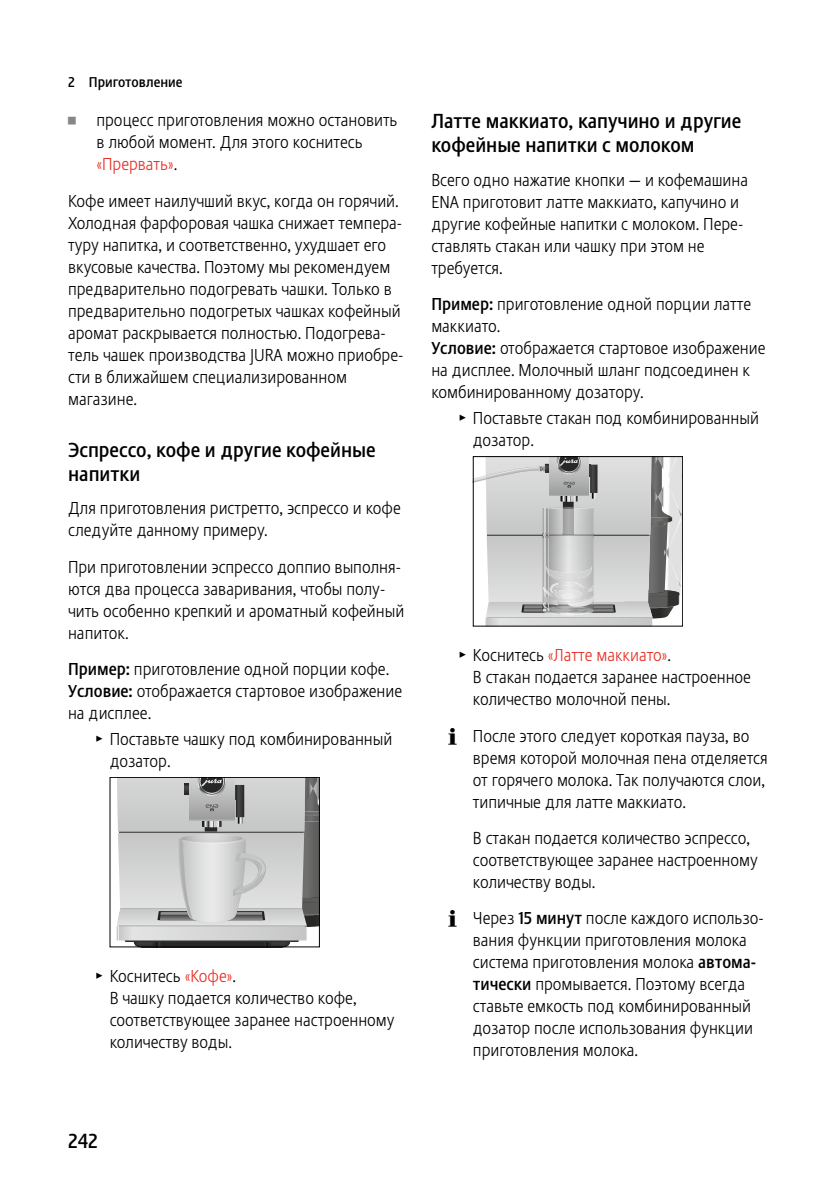
<style>
.page{position:relative;width:840px;height:1191px;background:#fff}
.page>*{position:absolute;margin:0;border:0;box-sizing:border-box;transform-origin:0 0}
.t1{font:20px/24px "Stalemate Pro 2 J Medium";color:#000}
.t2{font:17px/22px "Stalemate Pro 2 J Light";color:#000}
.t3{font:14px "Stalemate Pro 2 J Medium";color:#000}
.s1{font-family:"Jura Pict 2006";font-size:28px;color:#868786}
.s2{color:#e63025}
.s3{font-family:"Stalemate Pro 2 J Medium"}
.s4{font-family:"Jura Pict 2006"}
</style>
<div class="page">
<svg style="left:474px;top:458px;width:206px;height:166px;background:#c6c6c6"></svg>
<div style="left:472px;top:456px;width:210px;height:170px;border:1px solid #000"></div>
<svg style="left:117px;top:779px;width:200px;height:166px;background:#c4c4c4"></svg>
<div style="left:110px;top:777px;width:209px;height:170px;border:1px solid #000"></div>
<p class="t3" style="left:68px;top:73px;width:116px">2 Приготовление</p>
<p class="t2" style="left:96px;top:109px;width:302px;text-indent:-28px"><span class="s1">U</span> процесс приготовления можно остановить в любой момент. Для этого коснитесь <span class="s2">«Прервать»</span>.</p>
<p class="t2" style="left:68px;top:190px;width:336px">Кофе имеет наилучший вкус, когда он горячий.<br>Холодная фарфоровая чашка снижает темпера&shy;туру напитка, и соответственно, ухудшает его вкусовые качества. Поэтому мы рекомендуем предварительно подогревать чашки. Только в предварительно подогретых чашках кофейный аромат раскрывается полностью. Подогрева&shy;тель чашек производства JURA можно приобре&shy;сти в ближайшем специализированном магазине.</p>
<p class="t1" style="left:68px;top:438px;width:309px">Эспрессо, кофе и другие кофейные напитки</p>
<p class="t2" style="left:68px;top:497px;width:334px">Для приготовления ристретто, эспрессо и кофе следуйте данному примеру.</p>
<p class="t2" style="left:68px;top:556px;width:337px">При приготовлении эспрессо доппио выполня&shy;ются два процесса заваривания, чтобы полу&shy;чить особенно крепкий и ароматный кофейный напиток.</p>
<p class="t2" style="left:68px;top:658px;width:335px"><span class="s3">Пример:</span> приготовление одной порции кофе.<br><span class="s3">Условие:</span> отображается стартовое изображение на дисплее.</p>
<p class="t2" style="left:110px;top:728px;width:284px;text-indent:-13px"><span class="s4">T</span> Поставьте чашку под комбинированный дозатор.</p>
<p class="t2" style="left:110px;top:965px;width:286px;text-indent:-13px"><span class="s4">T</span> Коснитесь <span class="s2">«Кофе»</span>.<br>В чашку подается количество кофе, соответствующее заранее настроенному количеству воды.</p>
<p class="t1" style="left:431px;top:110px;width:311px">Латте маккиато, капучино и другие кофейные напитки с молоком</p>
<p class="t2" style="left:431px;top:169px;width:318px">Всего одно нажатие кнопки — и кофемашина ENA приготовит латте маккиато, капучино и другие кофейные напитки с молоком. Пере&shy;ставлять стакан или чашку при этом не требуется.</p>
<p class="t2" style="left:431px;top:293px;width:335px"><span class="s3">Пример:</span> приготовление одной порции латте маккиато.<br><span class="s3">Условие:</span> отображается стартовое изображение на дисплее. Молочный шланг подсоединен к комбинированному дозатору.</p>
<p class="t2" style="left:472px;top:407px;width:287px;text-indent:-13px"><span class="s4">T</span> Поставьте стакан под комбинированный дозатор.</p>
<p class="t2" style="left:472px;top:644px;width:279px;text-indent:-13px"><span class="s4">T</span> Коснитесь <span class="s2">«Латте маккиато»</span>.<br>В стакан подается заранее настроенное количество молочной пены.</p>
<p class="t2" style="left:472px;top:724px;width:296px;text-indent:-24px"><span class="s4">E</span> После этого следует короткая пауза, во время которой молочная пена отделяется от горячего молока. Так получаются слои, типичные для латте маккиато.</p>
<p class="t2" style="left:472px;top:827px;width:286px">В стакан подается количество эспрессо, соответствующее заранее настроенному количеству воды.</p>
<p class="t2" style="left:472px;top:907px;width:292px;text-indent:-24px"><span class="s4">E</span> Через <span class="s3">15 минут</span> после каждого использо&shy;вания функции приготовления молока система приготовления молока <span class="s3">автома&shy;тически</span> промывается. Поэтому всегда ставьте емкость под комбинированный дозатор после использования функции приготовления молока.</p>
<p class="t1" style="left:68px;top:1129px;width:31px">242</p>
</div>
